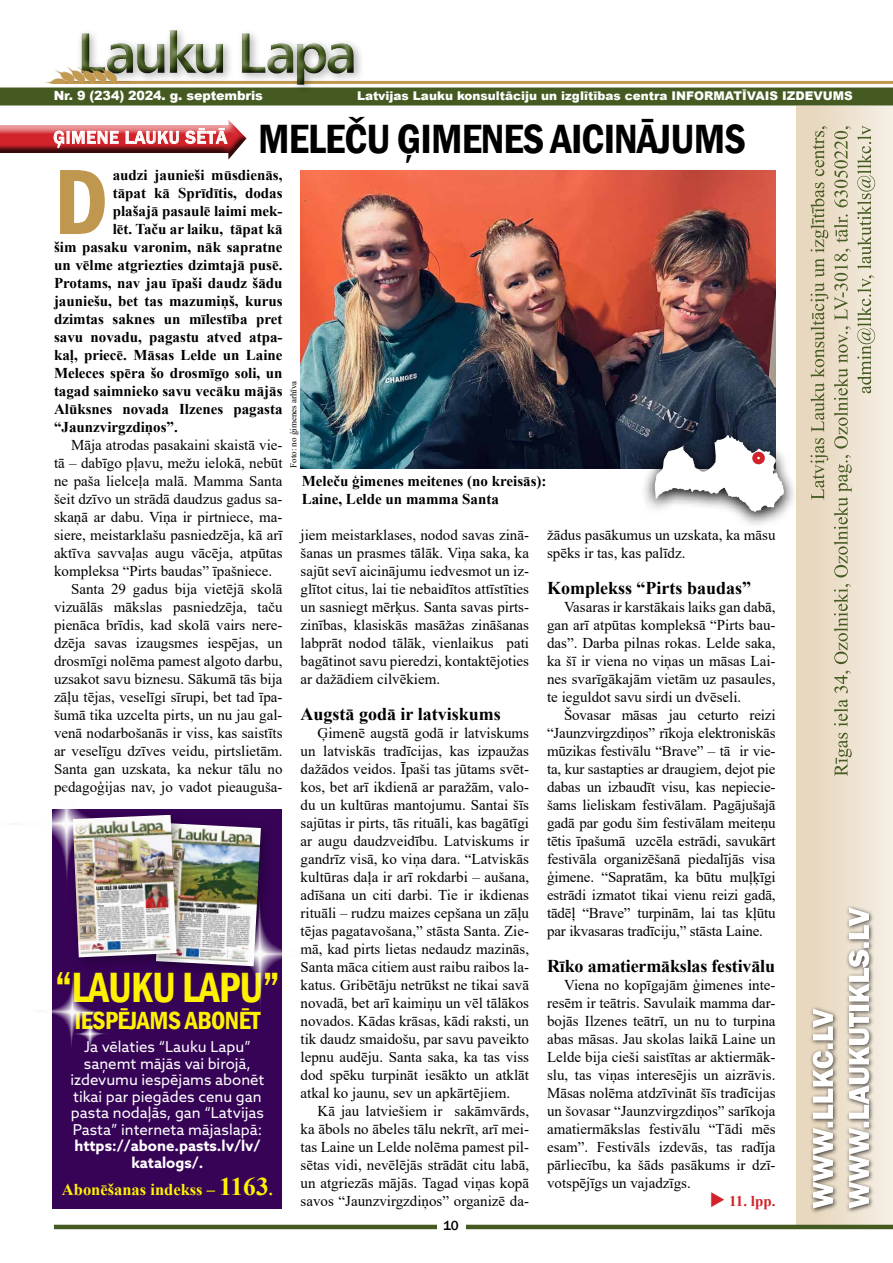
<style>
.page{position:relative;width:893px;height:1263px;background:#fff}
.page>*{position:absolute;margin:0;border:0;box-sizing:border-box;transform-origin:0 0}
.t1{font:600 condensed 96px "Franklin Gothic";color:#c0974f}
.t2{font:600 condensed 43.5px "Franklin Gothic";letter-spacing:-.02em;color:#fff200;scale:.95 1}
.t3{font:600 condensed 42px "Franklin Gothic";letter-spacing:-.02em;color:#000}
.t4{font:600 condensed 25.5px "Franklin Gothic";letter-spacing:-.02em;color:#fff200}
.t5{font:700 18px "Times New Roman";color:#000}
.t6{font:500 18px "Franklin Gothic";letter-spacing:.04em;color:#fff}
.t7{font:700 16.5px "Times New Roman";color:#fff200}
.t8{font:15px/18px "Times New Roman";color:#000;text-align:justify}
.t9{font:700 15px/18px "Times New Roman";color:#000}
.t10{font:15px/16.5px "Azo Sans";color:#fff;text-align:center}
.t11{font:700 15px/16.5px "Azo Sans";color:#fff;text-align:center}
.t12{font:700 15px "Times New Roman";color:#d2232a}
.t13{font:500 13.5px "Franklin Gothic";color:#000}
.t14{font:900 12.75px "Arial";letter-spacing:-.01em;color:#fff}
.t15{font:900 12px "Arial";color:#fff}
.t16{font:9px "Times New Roman";color:#000}
.s1{font-size:25.5px}
</style>
<div class="page">
<div style="left:797px;top:106px;width:96px;height:1120px;background:linear-gradient(to right,#e5d4b8,#f5eee4)"></div>
<svg style="left:834px;top:126px;width:41px;height:650px;background:#dcd4bf"></svg>
<svg style="left:810px;top:126px;width:18px;height:374px;background:#cac1a3"></svg>
<hr style="left:54px;top:1225px;width:839px;height:4px;background:#455a21">
<div style="left:437px;top:1221px;width:28px;height:17px;background:#fff"></div>
<div style="left:0;top:88px;width:893px;height:18px;background:#455a21"></div>
<hr style="left:54px;top:81px;width:839px;height:3px;background:#c0974f">
<div style="left:845px;top:904px;width:29px;height:310px;background:#000;opacity:.75"></div>
<svg style="left:849px;top:907px;width:20px;height:301px"></svg>
<div style="left:809px;top:1005px;width:29px;height:209px;background:#000;opacity:.75"></div>
<svg style="left:813px;top:1009px;width:20px;height:199px"></svg>
<div style="left:76px;top:25px;width:289px;height:71px;background:#000;opacity:.3"></div>
<div style="left:80px;top:29px;width:276px;height:58px;background:#000;opacity:.75"></div>
<img style="left:44px;top:66px;width:87px;height:18px">
<div style="left:0;top:119px;width:249px;height:32px;background:#fff;opacity:.75"></div>
<div style="left:0;top:132px;width:249px;height:30px;background:#000;opacity:.75"></div>
<svg style="left:53px;top:128px;width:66px;height:20px"></svg>
<svg style="left:125px;top:130px;width:54px;height:14px"></svg>
<svg style="left:185px;top:119px;width:62px;height:41px"></svg>
<div style="left:53px;top:809px;width:229px;height:399px;background:#370357"></div>
<img style="left:52px;top:954px;width:30px;height:115px">
<img style="left:61px;top:1006px;width:46px;height:57px">
<div style="left:148px;top:815px;width:128px;height:166px;background:#000;opacity:.35"></div>
<img style="left:191px;top:823px;width:70px;height:50px">
<div style="left:65px;top:807px;width:126px;height:165px;background:#000;opacity:.35"></div>
<img style="left:73px;top:815px;width:104px;height:142px">
<img style="left:52px;top:771px;width:103px;height:139px">
<img style="left:181px;top:873px;width:101px;height:136px">
<img style="left:301px;top:170px;width:475px;height:298px">
<svg style="left:641px;top:427px;width:156px;height:102px"></svg>
<img style="left:654px;top:435px;width:131px;height:77px">
<div style="left:752px;top:452px;width:13px;height:12px;border:5px solid #d2232a;border-radius:50%"></div>
<p class="t14" style="left:54px;top:86px;width:211px">Nr. 9 (234) 2024. g. septembris</p>
<p class="t15" style="left:357px;top:87px;width:497px">Latvijas Lauku konsultāciju un izglītības centra INFORMATĪVAIS IZDEVUMS</p>
<p class="t6" style="left:53px;top:126px;width:175px">ĢIMENE LAUKU SĒTĀ</p>
<h1 class="t1" style="left:54px;top:138px;width:55px">D</h1>
<p class="t9" style="left:113px;top:166px;width:171px">audzi jaunieši mūsdienās,</p>
<h3 class="t3" style="left:258px;top:111px;width:489px">MELEČU ĢIMENES AICINĀJUMS</h3>
<p class="t9" style="left:113px;top:184px;width:171px">tāpat kā Sprīdītis, dodas</p>
<p class="t9" style="left:113px;top:202px;width:171px">plašajā pasaulē laimi mek-</p>
<p class="t9" style="left:113px;top:220px;width:171px">lēt. Taču ar laiku, tāpat kā</p>
<p class="t9" style="left:54px;top:238px;width:230px">šim pasaku varonim, nāk sapratne</p>
<p class="t9" style="left:54px;top:256px;width:230px">un vēlme atgriezties dzimtajā pusē.</p>
<p class="t9" style="left:54px;top:274px;width:230px">Protams, nav jau īpaši daudz šādu</p>
<p class="t9" style="left:54px;top:292px;width:230px">jauniešu, bet tas mazumiņš, kurus</p>
<p class="t9" style="left:54px;top:310px;width:230px">dzimtas saknes un mīlestība pret</p>
<p class="t9" style="left:54px;top:328px;width:230px">savu novadu, pagastu atved atpa-</p>
<p class="t9" style="left:54px;top:346px;width:230px">kaļ, priecē. Māsas Lelde un Laine</p>
<p class="t9" style="left:54px;top:364px;width:230px">Meleces spēra šo drosmīgo soli, un</p>
<p class="t9" style="left:54px;top:382px;width:230px">tagad saimnieko savu vecāku mājās</p>
<p class="t9" style="left:54px;top:400px;width:230px">Alūksnes novada Ilzenes pagasta</p>
<p class="t9" style="left:54px;top:418px;width:125px">“Jaunzvirgzdiņos”.</p>
<p class="t8" style="left:71px;top:436px;width:213px">Māja atrodas pasakaini skaistā vie-</p>
<p class="t8" style="left:54px;top:454px;width:230px">tā – dabīgo pļavu, mežu ielokā, nebūt</p>
<p class="t8" style="left:54px;top:472px;width:230px">ne paša lielceļa malā. Mamma Santa</p>
<p class="t8" style="left:54px;top:490px;width:230px">šeit dzīvo un strādā daudzus gadus sa-</p>
<p class="t8" style="left:54px;top:508px;width:230px">skaņā ar dabu. Viņa ir pirtniece, ma-</p>
<p class="t8" style="left:54px;top:526px;width:230px">siere, meistarklašu pasniedzēja, kā arī</p>
<p class="t8" style="left:54px;top:544px;width:230px">aktīva savvaļas augu vācēja, atpūtas</p>
<p class="t8" style="left:54px;top:562px;width:220px">kompleksa “Pirts baudas” īpašniece.</p>
<p class="t8" style="left:71px;top:580px;width:213px">Santa 29 gadus bija vietējā skolā</p>
<p class="t8" style="left:54px;top:598px;width:230px">vizuālās mākslas pasniedzēja, taču</p>
<p class="t8" style="left:54px;top:616px;width:230px">pienāca brīdis, kad skolā vairs nere-</p>
<p class="t8" style="left:54px;top:634px;width:230px">dzēja savas izaugsmes iespējas, un</p>
<p class="t8" style="left:54px;top:652px;width:230px">drosmīgi nolēma pamest algoto darbu,</p>
<p class="t8" style="left:54px;top:670px;width:230px">uzsakot savu biznesu. Sākumā tās bija</p>
<p class="t8" style="left:54px;top:688px;width:230px">zāļu tējas, veselīgi sīrupi, bet tad īpa-</p>
<p class="t8" style="left:54px;top:706px;width:230px">šumā tika uzcelta pirts, un nu jau gal-</p>
<p class="t8" style="left:54px;top:724px;width:230px">venā nodarbošanās ir viss, kas saistīts</p>
<p class="t8" style="left:54px;top:742px;width:230px">ar veselīgu dzīves veidu, pirtslietām.</p>
<p class="t8" style="left:54px;top:760px;width:230px">Santa gan uzskata, ka nekur tālu no</p>
<p class="t8" style="left:54px;top:778px;width:230px">pedagoģijas nav, jo vadot pieauguša-</p>
<p class="t16" style="left:287px;top:468px;width:89px;rotate:-90deg">Foto: no ģimenes arhīva</p>
<p class="t9" style="left:302px;top:472px;width:246px">Meleču ģimenes meitenes (no kreisās):<br>Laine, Lelde un mamma Santa</p>
<p class="t8" style="left:301px;top:526px;width:230px">jiem meistarklases, nodod savas zinā&shy;šanas un prasmes tālāk. Viņa saka, ka sajūt sevī aicinājumu iedvesmot un iz&shy;glītot citus, lai tie nebaidītos attīstīties un sasniegt mērķus. Santa savas pirts&shy;zinības, klasiskās masāžas zināšanas labprāt nodod tālāk, vienlaikus pati bagātinot savu pieredzi, kontaktējoties ar dažādiem cilvēkiem.</p>
<p class="t5" style="left:301px;top:701px;width:202px">Augstā godā ir latviskums</p>
<p class="t8" style="left:301px;top:724px;width:230px;text-indent:17px">Ģimenē augstā godā ir latviskums un latviskās tradīcijas, kas izpaužas dažādos veidos. Īpaši tas jūtams svēt&shy;kos, bet arī ikdienā ar paražām, valo&shy;du un kultūras mantojumu. Santai šīs sajūtas ir pirts, tās rituāli, kas bagātīgi ar augu daudzveidību. Latviskums ir gandrīz visā, ko viņa dara. “Latviskās kultūras daļa ir arī rokdarbi – aušana, adīšana un citi darbi. Tie ir ikdienas rituāli – rudzu maizes cepšana un zāļu tējas pagatavošana,” stāsta Santa. Zie&shy;mā, kad pirts lietas nedaudz mazinās, Santa māca citiem aust raibu raibos la&shy;katus. Gribētāju netrūkst ne tikai savā novadā, bet arī kaimiņu un vēl tālākos novados. Kādas krāsas, kādi raksti, un tik daudz smaidošu, par savu paveikto lepnu audēju. Santa saka, ka tas viss dod spēku turpināt iesākto un atklāt atkal ko jaunu, sev un apkārtējiem.</p>
<p class="t8" style="left:301px;top:1102px;width:230px;text-indent:17px">Kā jau latviešiem ir sakāmvārds, ka ābols no ābeles tālu nekrīt, arī mei&shy;tas Laine un Lelde nolēma pamest pil&shy;sētas vidi, nevēlējās strādāt citu labā, un atgriezās mājās. Tagad viņas kopā savos “Jaunzvirgzdiņos” organizē da-</p>
<p class="t8" style="left:547px;top:526px;width:230px">žādus pasākumus un uzskata, ka māsu spēks ir tas, kas palīdz.</p>
<p class="t5" style="left:547px;top:575px;width:206px">Komplekss “Pirts baudas”</p>
<p class="t8" style="left:547px;top:598px;width:230px;text-indent:17px">Vasaras ir karstākais laiks gan dabā, gan arī atpūtas kompleksā “Pirts bau&shy;das”. Darba pilnas rokas. Lelde saka, ka šī ir viena no viņas un māsas Lai&shy;nes svarīgākajām vietām uz pasaules, te ieguldot savu sirdi un dvēseli.</p>
<p class="t8" style="left:547px;top:706px;width:230px;text-indent:17px">Šovasar māsas jau ceturto reizi “Jaunzvirgzdiņos” rīkoja elektroniskās mūzikas festivālu “Brave” – tā ir vie&shy;ta, kur sastapties ar draugiem, dejot pie dabas un izbaudīt visu, kas nepiecie&shy;šams lieliskam festivālam. Pagājušajā gadā par godu šim festivālam meiteņu tētis īpašumā uzcēla estrādi, savukārt festivāla organizēšanā piedalījās visa ģimene. “Sapratām, ka būtu muļķīgi estrādi izmatot tikai vienu reizi gadā, tādēļ “Brave” turpinām, lai tas kļūtu par ikvasaras tradīciju,” stāsta Laine.</p>
<p class="t5" style="left:547px;top:953px;width:229px">Rīko amatiermākslas festivālu</p>
<p class="t8" style="left:547px;top:976px;width:230px;text-indent:17px">Viena no kopīgajām ģimenes inte&shy;resēm ir teātris. Savulaik mamma dar&shy;bojās Ilzenes teātrī, un nu to turpina abas māsas. Jau skolas laikā Laine un Lelde bija cieši saistītas ar aktiermāk&shy;slu, tas viņas interesējis un aizrāvis.<br>Māsas nolēma atdzīvināt šīs tradīcijas un šovasar “Jaunzvirgzdiņos” sarīkoja amatiermākslas festivālu “Tādi mēs esam”. Festivāls izdevās, tas radīja pārliecību, ka šāds pasākums ir dzī&shy;votspējīgs un vajadzīgs.</p>
<p class="t12" style="left:710px;top:1190px;width:67px">◆ 11. lpp.</p>
<h2 class="t2" style="left:55px;top:959px;width:239px">“LAUKU LAPU”</h2>
<h3 class="t4" style="left:74px;top:1004px;width:187px">IESPĒJAMS ABONĒT</h3>
<p class="t10" style="left:71px;top:1039px;width:195px">Ja vēlaties “Lauku Lapu” saņemt mājās vai birojā, izdevumu iespējams abonēt tikai par piegādes cenu gan pasta nodaļās, gan “Latvijas<br>Pasta” interneta mājaslapā:</p>
<p class="t11" style="left:74px;top:1137px;width:188px">https://abone.pasts.lv/lv/ katalogs/.</p>
<p class="t7" style="left:62px;top:1177px;width:212px">Abonēšanas indekss – <span class="s1">1163</span>.</p>
<p class="t13" style="left:443px;top:1217px;width:17px">10</p>
</div>
